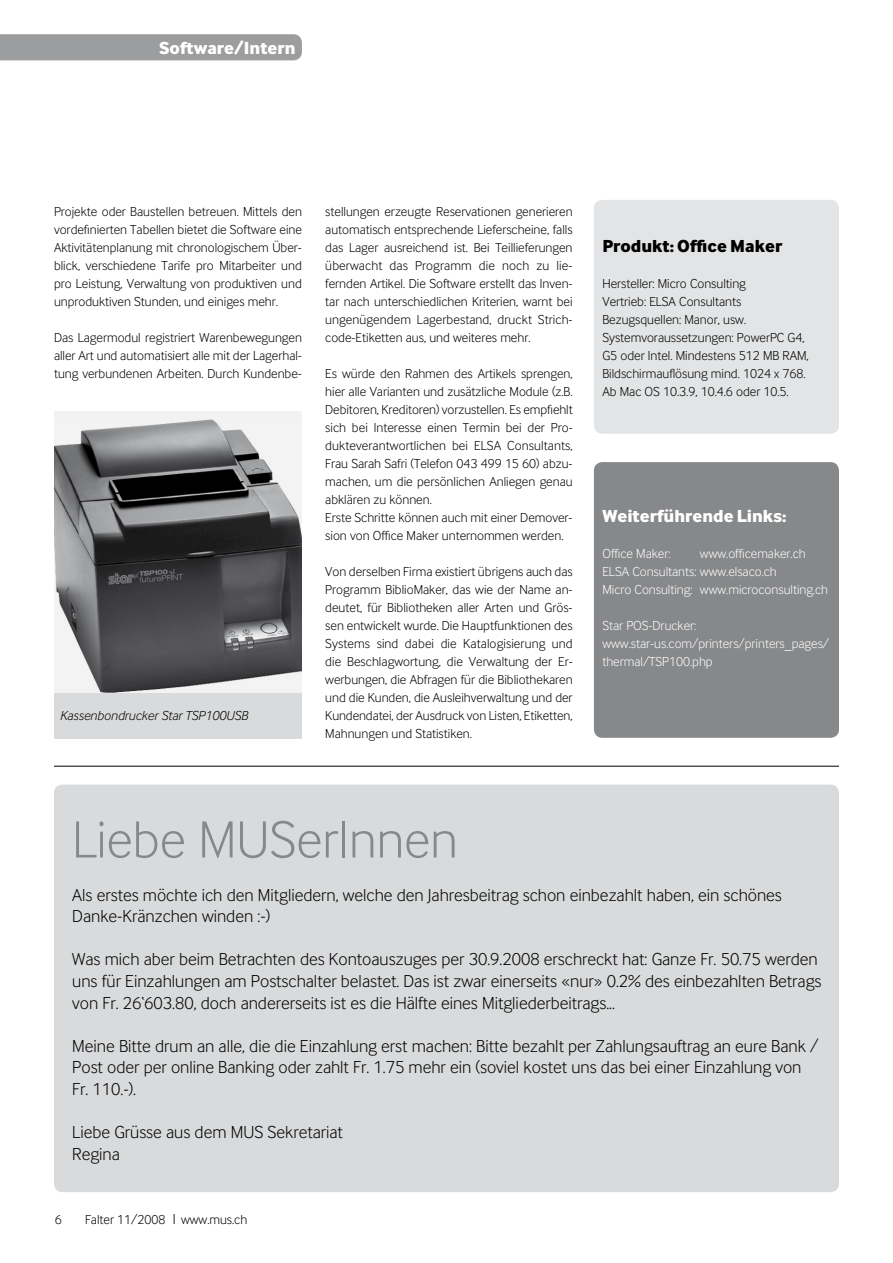
<style>
.page{position:relative;width:893px;height:1263px;background:#fff}
.page>*{position:absolute;margin:0;border:0;box-sizing:border-box;transform-origin:0 0}
.t1{font:54px "Inter Face Da Ma Lt";color:#87888a}
.t2{font:18px/21.6px "Inter Face Da Ma Lt";color:#000}
.t3{font:700 18px "Inter Face Da Ma Lt";color:#fff}
.t4{font:700 18px "Inter Face Da Ma Lt";color:#000}
.t5{font:13.5px/18px "Inter Face Da Ma Lt";color:#000;text-align:justify}
.t6{font:13.5px/18px "Inter Face Da Ma Lt";color:#fff}
.t7{font:italic 13.5px "Inter Face Da Ma Lt";color:#000}
.s1{font-size:15px}
</style>
<div class="page">
<div style="left:594px;top:462px;width:245px;height:276px;background:#87888a;border-radius:9px"></div>
<div style="left:594px;top:200px;width:245px;height:234px;background:#e3e4e5;border-radius:9px"></div>
<div style="left:0;top:34px;width:302px;height:26px;background:#9c9d9f"></div>
<div style="left:54px;top:411px;width:248px;height:292px;background:#f2f2f3"></div>
<img style="left:54px;top:419px;width:248px;height:274px">
<div style="left:54px;top:693px;width:248px;height:45px;background:#d9dadb"></div>
<hr style="left:54px;top:766px;width:785px;height:1px;background:#000">
<div style="left:54px;top:784px;width:785px;height:408px;background:#d9dadb;border-radius:9px"></div>
<h2 class="t3" style="left:159px;top:37px;width:138px">Software/Intern</h2>
<p class="t5" style="left:54px;top:202px;width:249px">Projekte oder Baustellen betreuen. Mittels den vordefinierten Tabellen bietet die Software eine Aktivitätenplanung mit chronologischem Über&shy;blick, verschiedene Tarife pro Mitarbeiter und pro Leistung, Verwaltung von produktiven und unproduktiven Stunden, und einiges mehr.</p>
<p class="t5" style="left:54px;top:328px;width:249px">Das Lagermodul registriert Warenbewegungen aller Art und automatisiert alle mit der Lagerhal&shy;tung verbundenen Arbeiten. Durch Kundenbe-</p>
<p class="t7" style="left:61px;top:708px;width:189px">Kassenbondrucker Star TSP100USB</p>
<p class="t5" style="left:325px;top:202px;width:249px">stellungen erzeugte Reservationen generieren automatisch entsprechende Lieferscheine, falls das Lager ausreichend ist. Bei Teillieferungen überwacht das Programm die noch zu lie&shy;fernden Artikel. Die Software erstellt das Inven&shy;tar nach unterschiedlichen Kriterien, warnt bei ungenügendem Lagerbestand, druckt Strich&shy;code-Etiketten aus, und weiteres mehr.</p>
<p class="t5" style="left:325px;top:364px;width:249px;text-align:left">Es würde den Rahmen des Artikels sprengen, hier alle Varianten und zusätzliche Module (z.B.<br>Debitoren, Kreditoren) vorzustellen. Es empfiehlt sich bei Interesse einen Termin bei der Pro&shy;dukteverantwortlichen bei ELSA Consultants, Frau Sarah Safri (Telefon 043 499 15 60) abzu&shy;machen, um die persönlichen Anliegen genau abklären zu können.<br>Erste Schritte können auch mit einer Demover&shy;sion von Office Maker unternommen werden.</p>
<p class="t5" style="left:325px;top:562px;width:249px">Von derselben Firma existiert übrigens auch das Programm BiblioMaker, das wie der Name an&shy;deutet, für Bibliotheken aller Arten und Grös&shy;sen entwickelt wurde. Die Hauptfunktionen des Systems sind dabei die Katalogisierung und die Beschlagwortung, die Verwaltung der Er&shy;werbungen, die Abfragen für die Bibliothekaren und die Kunden, die Ausleihverwaltung und der Kundendatei, der Ausdruck von Listen, Etiketten, Mahnungen und Statistiken.</p>
<h2 class="t4" style="left:602px;top:235px;width:181px">Produkt: Office Maker</h2>
<p class="t5" style="left:602px;top:274px;width:208px;text-align:left">Hersteller: Micro Consulting<br>Vertrieb: ELSA Consultants Bezugsquellen: Manor, usw.<br>Systemvoraussetzungen: PowerPC G4, G5 oder Intel. Mindestens 512 MB RAM, Bildschirmauflösung mind. 1024 x 768.<br>Ab Mac OS 10.3.9, 10.4.6 oder 10.5.</p>
<h2 class="t3" style="left:602px;top:505px;width:186px">Weiterführende Links:</h2>
<p class="t6" style="left:602px;top:544px;width:70px">Office Maker:</p>
<p class="t6" style="left:602px;top:544px;width:227px;text-indent:97px">www.officemaker.ch<br>ELSA Consultants: www.elsaco.ch<br>Micro Consulting: www.microconsulting.ch</p>
<p class="t6" style="left:602px;top:616px;width:228px">Star POS-Drucker: www.star-us.com/printers/printers_pages/ thermal/TSP100.php</p>
<h1 class="t1" style="left:72px;top:809px;width:387px">Liebe MUSerInnen</h1>
<h2 class="t2" style="left:72px;top:884px;width:711px">Als erstes möchte ich den Mitgliedern, welche den Jahresbeitrag schon einbezahlt haben, ein schönes<br>Danke-Kränzchen winden :-)</h2>
<p class="t2" style="left:72px;top:948px;width:751px">Was mich aber beim Betrachten des Kontoauszuges per 30.9.2008 erschreckt hat: Ganze Fr. 50.75 werden uns für Einzahlungen am Postschalter belastet. Das ist zwar einerseits «nur» 0.2% des einbezahlten Betrags von Fr. 26‘603.80, doch andererseits ist es die Hälfte eines Mitgliederbeitrags...</p>
<h2 class="t2" style="left:72px;top:1035px;width:748px">Meine Bitte drum an alle, die die Einzahlung erst machen: Bitte bezahlt per Zahlungsauftrag an eure Bank /<br>Post oder per online Banking oder zahlt Fr. 1.75 mehr ein (soviel kostet uns das bei einer Einzahlung von<br>Fr. 110.-).</h2>
<h2 class="t2" style="left:72px;top:1121px;width:272px">Liebe Grüsse aus dem MUS Sekretariat<br>Regina</h2>
<p class="t5" style="left:55px;top:1210px;width:8px">6</p>
<p class="t5" style="left:85px;top:1210px;width:164px">Falter 11/2008 <span class="s1">I</span> www.mus.ch</p>
</div>
